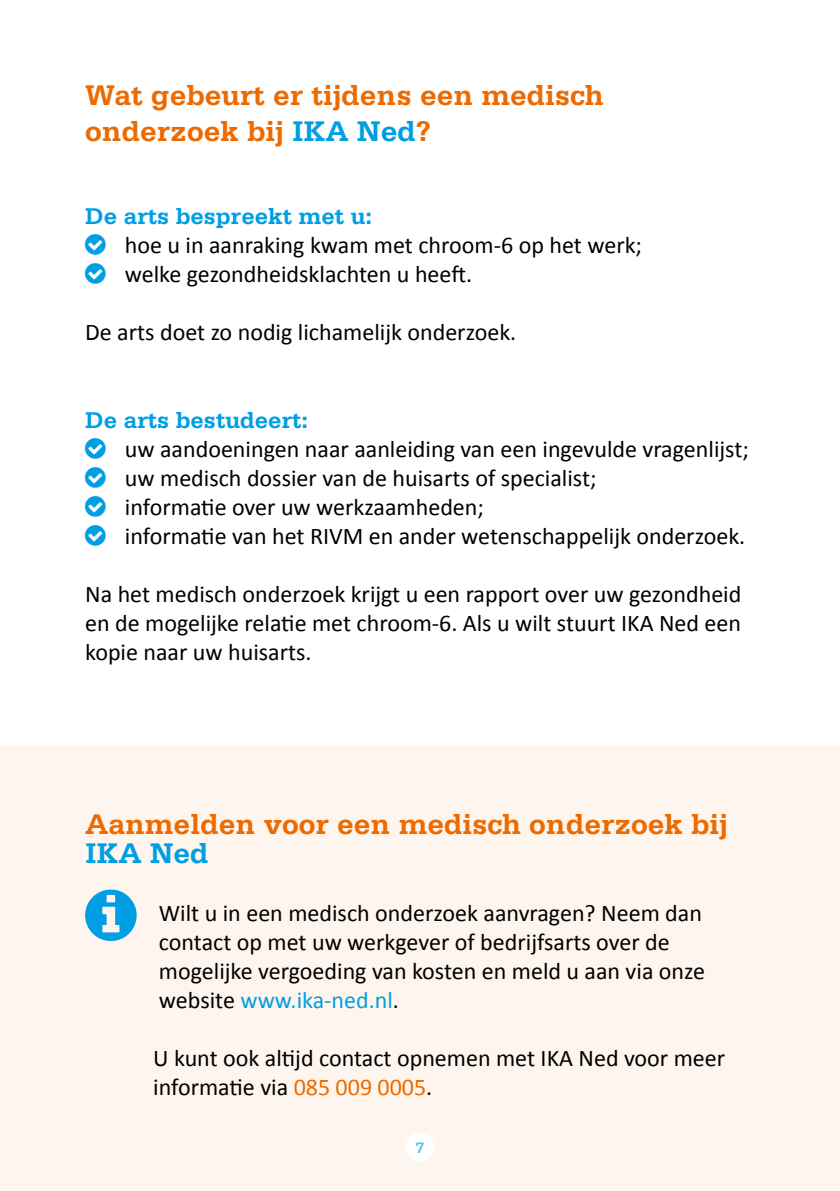
<style>
.page{position:relative;width:840px;height:1191px;background:#fff}
.page>*{position:absolute;margin:0;border:0;box-sizing:border-box;transform-origin:0 0}
.t1{font:700 30px/36px "Serifa Std";color:#ed6a00}
.t2{font:700 30px "Serifa Std";color:#009ee3}
.t3{font:24px/29px "Calibri";color:#000}
.t4{font:700 24px "Serifa Std";color:#009ee3}
.t5{font:700 16px "Serifa Std";color:#5ac5f2}
.s1{color:#009ee3}
.s2{color:#ed6a00}
</style>
<div class="page">
<div style="left:0;top:746px;width:839px;height:445px;background:#fef6ee"></div>
<div style="left:405px;top:1132px;width:29px;height:29px;background:#fff;border-radius:50%"></div>
<p class="t1" style="left:85px;top:77px;width:519px">Wat gebeurt er tijdens een medisch onderzoek bij <span class="s1">IKA Ned</span>?</p>
<p class="t4" style="left:85px;top:202px;width:288px">De arts bespreekt met u:</p>
<p class="t3" style="left:125px;top:231px;width:518px">hoe u in aanraking kwam met chroom-6 op het werk; welke gezondheidsklachten u heeft.</p>
<p class="t3" style="left:85px;top:318px;width:432px">De arts doet zo nodig lichamelijk onderzoek.</p>
<p class="t4" style="left:85px;top:405px;width:224px">De arts bestudeert:</p>
<p class="t3" style="left:125px;top:434px;width:625px">uw aandoeningen naar aanleiding van een ingevulde vragenlijst; uw medisch dossier van de huisarts of specialist;<br>informatie over uw werkzaamheden;<br>informatie van het RIVM en ander wetenschappelijk onderzoek.</p>
<p class="t3" style="left:85px;top:579px;width:657px;text-align:justify">Na het medisch onderzoek krijgt u een rapport over uw gezondheid en de mogelijke relatie met chroom-6. Als u wilt stuurt IKA Ned een kopie naar uw huisarts.</p>
<p class="t1" style="left:85px;top:805px;width:644px">Aanmelden voor een medisch onderzoek bij</p>
<p class="t2" style="left:85px;top:835px;width:125px">IKA Ned</p>
<p class="t3" style="left:159px;top:898px;width:547px">Wilt u in een medisch onderzoek aanvragen? Neem dan contact op met uw werkgever of bedrijfsarts over de mogelijke vergoeding van kosten en meld u aan via onze website <span class="s1">www.ika-ned.nl</span>.</p>
<p class="t3" style="left:153px;top:1043px;width:573px">U kunt ook altijd contact opnemen met IKA Ned voor meer informatie via <span class="s2">085 009 0005</span>.</p>
<p class="t5" style="left:415px;top:1138px;width:10px">7</p>
</div>
